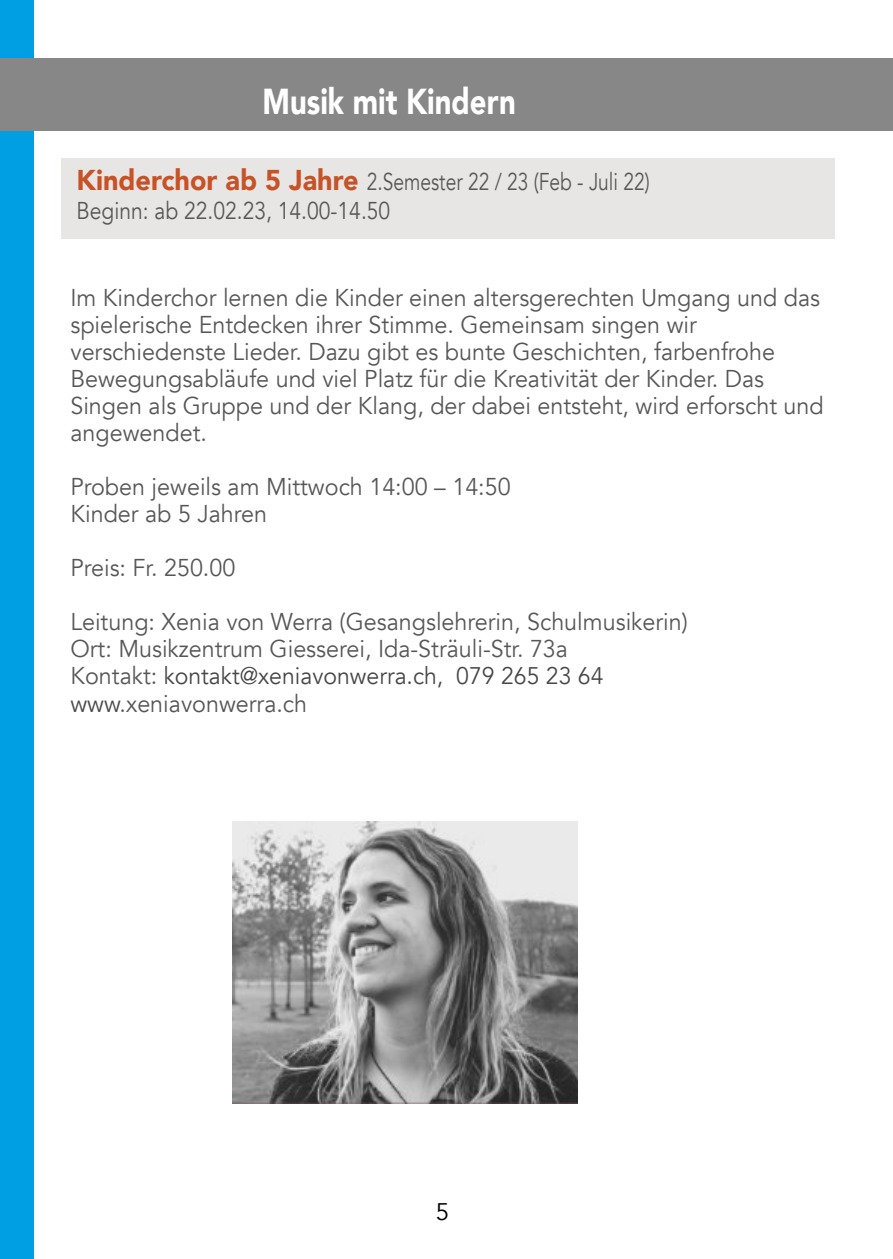
<style>
.page{position:relative;width:893px;height:1259px;background:#fff}
.page>*{position:absolute;margin:0;border:0;box-sizing:border-box;transform-origin:0 0}
.t1{font:900 36px "Avenir";color:#fff;scale:.81 1}
.t2{font:24.3px/27px "Avenir";color:rgb(18 18 18/.71);scale:.96 1}
.t3{font:24.3px/28.5px "Avenir";color:#595756;scale:.79 1}
.t4{font:24px "Avenir";color:rgb(0 0 0/.73);scale:.96 1}
.t5{font:24px "Avenir";color:#000}
.s1{font-weight:900;font-size:28.5px;color:#c65327}
.s2{font-size:24.3px;color:rgb(18 18 18/.71)}
.s3{color:rgb(0 0 0/.71)}
</style>
<div class="page">
<div style="left:61px;top:158px;width:773px;height:80px;background:#e8e6e5"></div>
<div style="left:0;top:0;width:34px;height:1259px;background:#009fe3"></div>
<div style="left:0;top:59px;width:893px;height:72px;background:#878787"></div>
<img style="left:233px;top:821px;width:345px;height:283px">
<h1 class="t1" style="left:263px;top:78px;width:314px">Musik mit Kindern</h1>
<p class="t3" style="left:77px;top:168px;width:727px"><span class="s1">Kinderchor ab 5 Jahre</span> 2.Semester 22 / 23 (Feb - Juli 22)<br>Beginn: ab 22.02.23, 14.00-14.50</p>
<p class="t2" style="left:70px;top:285px;width:786px">Im Kinderchor lernen die Kinder einen altersgerechten Umgang und das spielerische Entdecken ihrer Stimme. Gemeinsam singen wir verschiedenste Lieder. Dazu gibt es bunte Geschichten, farbenfrohe Bewegungsabläufe und viel Platz für die Kreativität der Kinder. Das Singen als Gruppe und der Klang, der dabei entsteht, wird erforscht und angewendet.</p>
<p class="t2" style="left:70px;top:474px;width:460px">Proben jeweils am Mittwoch 14:00 – 14:50<br>Kinder ab 5 Jahren</p>
<p class="t2" style="left:70px;top:555px;width:173px">Preis: Fr. 250.00</p>
<p class="t2" style="left:70px;top:609px;width:645px">Leitung: Xenia von Werra (Gesangslehrerin, Schulmusikerin)<br>Ort: Musikzentrum Giesserei, Ida-Sträuli-Str. 73a</p>
<p class="t4" style="left:70px;top:660px;width:557px"><span class="s2">Kontakt:</span> kontakt@xeniavonwerra.ch, 079 265 23 64</p>
<p class="t2" style="left:70px;top:690px;width:248px"><span class="s3">www</span>.xeniavonwerra.ch</p>
<p class="t5" style="left:436px;top:1196px;width:15px">5</p>
</div>
